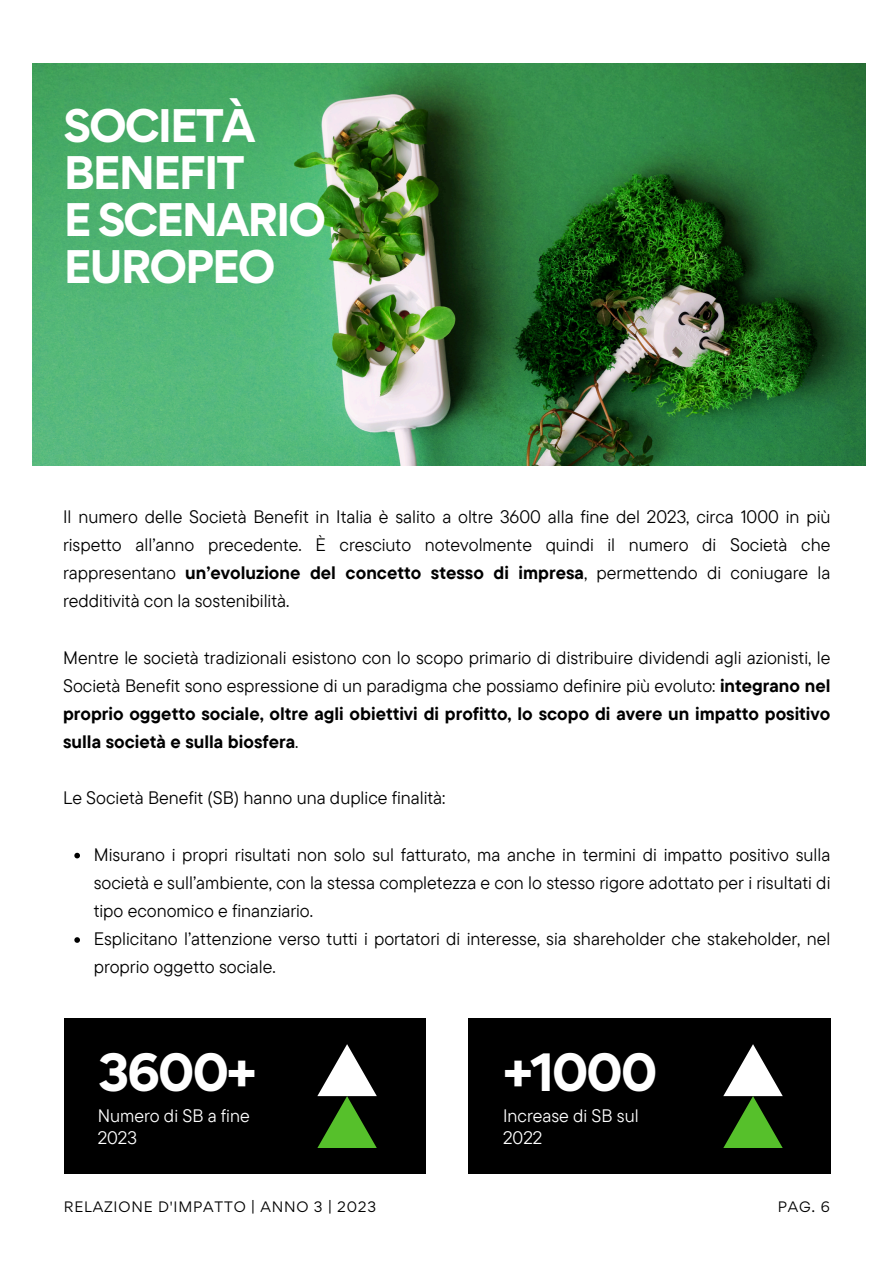
<style>
.page{position:relative;width:894px;height:1264px;background:#fff}
.page>*{position:absolute;margin:0;border:0;box-sizing:border-box;transform-origin:0 0}
.t1{font:700 48px "Gordita";letter-spacing:-.05em;color:#fff}
.t2{font:700 42px/47.2px "Gordita";letter-spacing:-.05em;color:#fff}
.t3{font:18px/28.2px "TT Commons Pro";color:#000;text-align:justify}
.t4{font:18px/21.3px "TT Commons Pro";color:#fff}
.t5{font:13.5px "Gordita";letter-spacing:.06em;color:#000}
.t6{font:13.5px "Gordita";color:#000001}
.s1{font-weight:700}
</style>
<div class="page">
<svg style="left:74px;top:852px;width:6px;height:6px"></svg>
<svg style="left:74px;top:937px;width:6px;height:5px"></svg>
<img style="left:32px;top:64px;width:833px;height:401px">
<div style="left:64px;top:1018px;width:361px;height:156px;background:#000"></div>
<div style="left:468px;top:1018px;width:362px;height:156px;background:#000"></div>
<svg style="left:723px;top:1044px;width:59px;height:103px"></svg>
<svg style="left:317px;top:1044px;width:60px;height:103px"></svg>
<h3 class="t2" style="left:64px;top:101px;width:264px">SOCIETÀ<br>BENEFIT<br>E SCENARIO<br>EUROPEO</h3>
<h2 class="t3" style="left:63px;top:502px;width:768px">Il numero delle Società Benefit in Italia è salito a oltre 3600 alla fine del 2023, circa 1000 in più rispetto all’anno precedente. È cresciuto notevolmente quindi il numero di Società che rappresentano <span class="s1">un’evoluzione del concetto stesso di impresa</span>, permettendo di coniugare la redditività con la sostenibilità.</h2>
<h3 class="t3" style="left:63px;top:643px;width:768px">Mentre le società tradizionali esistono con lo scopo primario di distribuire dividendi agli azionisti, le Società Benefit sono espressione di un paradigma che possiamo definire più evoluto: <span class="s1">integrano nel proprio oggetto sociale, oltre agli obiettivi di profitto, lo scopo di avere un impatto positivo sulla società e sulla biosfera</span>.</h3>
<h3 class="t3" style="left:63px;top:783px;width:384px">Le Società Benefit (SB) hanno una duplice finalità:</h3>
<h3 class="t3" style="left:94px;top:839px;width:738px">Misurano i propri risultati non solo sul fatturato, ma anche in termini di impatto positivo sulla società e sull’ambiente, con la stessa completezza e con lo stesso rigore adottato per i risultati di tipo economico e finanziario.</h3>
<p class="t3" style="left:94px;top:924px;width:738px">Esplicitano l’attenzione verso tutti i portatori di interesse, sia shareholder che stakeholder, nel proprio oggetto sociale.</p>
<p class="t1" style="left:98px;top:1039px;width:160px">3600+</p>
<p class="t1" style="left:503px;top:1039px;width:156px">+1000</p>
<h1 class="t4" style="left:98px;top:1104px;width:153px">Numero di SB a fine<br>2023</h1>
<h3 class="t4" style="left:503px;top:1104px;width:137px">Increase di SB sul<br>2022</h3>
<h1 class="t5" style="left:64px;top:1197px;width:314px">RELAZIONE D'IMPATTO | ANNO 3 | 2023</h1>
<p class="t6" style="left:777px;top:1197px;width:53px">PAG. 6</p>
</div>
